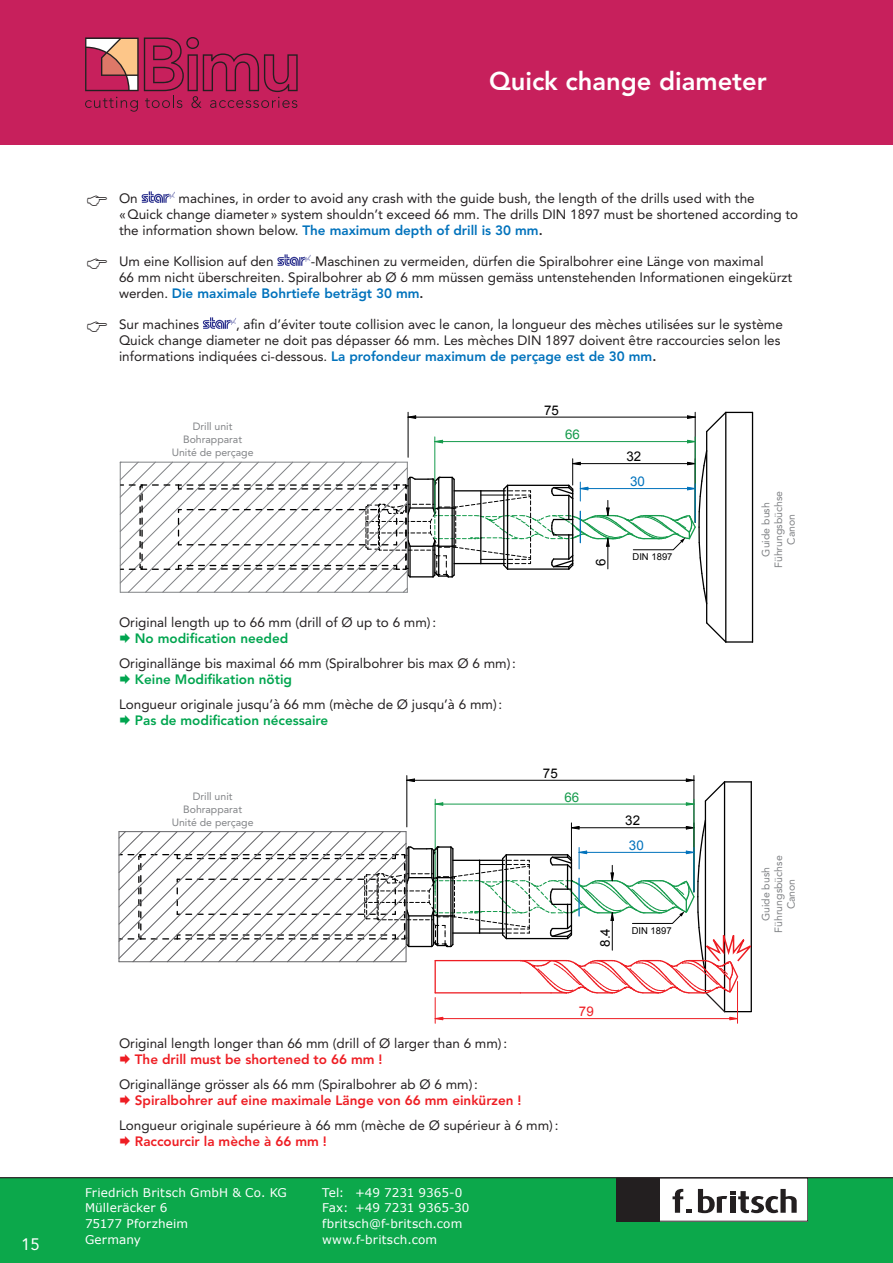
<style>
.page{position:relative;width:893px;height:1263px;background:#fff}
.page>*{position:absolute;margin:0;border:0;box-sizing:border-box;transform-origin:0 0}
.t1{font:800 25.5px "Avenir LT Pro";color:#fff}
.t2{font:16.5px "Avenir LT Pro";color:#fff}
.t3{font:13.5px/16.2px "Avenir LT Pro";color:#231f20}
.t4{font:800 13.5px "Avenir LT Pro";color:#ee1d23}
.t5{font:800 13.5px "Avenir LT Pro";color:#00a54f}
.t6{font:13.35px "Arial";color:#000}
.t7{font:13.35px "Arial";color:#0072bc}
.t8{font:13.35px "Arial";color:#159b4c}
.t9{font:13.35px "Arial";color:#ee1d23}
.t10{font:12px "Verdana";letter-spacing:.01em;color:#fff}
.t11{font:10.5px/12.6px "Avenir LT Pro";color:#808285;text-align:center}
.t12{font:9.45px "Arial";color:#000}
.s1{font-weight:800;color:#0072bc}
.s2{font-weight:800}
</style>
<div class="page">
<div style="left:0;top:0;width:893px;height:145px;background:#c7205c"></div>
<svg style="left:85px;top:37px;width:213px;height:75px"></svg>
<div style="left:0;top:1178px;width:893px;height:85px;background:#0ca84b"></div>
<hr style="left:0;top:1177px;width:893px;height:1px;background:#231f20">
<div style="left:617px;top:1178px;width:191px;height:43px;background:#fff"></div>
<div style="left:617px;top:1178px;width:43px;height:43px;background:#231f20"></div>
<svg style="left:698px;top:1189px;width:99px;height:24px"></svg>
<svg style="left:672px;top:1189px;width:19px;height:24px"></svg>
<div style="left:617px;top:1178px;width:191px;height:43px;border:1px solid #231f20"></div>
<hr style="left:752px;top:412px;width:1px;height:230px;background:#000">
<hr style="left:725px;top:412px;width:1px;height:230px;background:#000">
<hr style="left:706px;top:431px;width:1px;height:192px;background:#000">
<hr style="left:726px;top:641px;width:26px;height:2px;background:#000">
<svg style="left:706px;top:411px;width:46px;height:22px"></svg>
<svg style="left:706px;top:621px;width:22px;height:22px"></svg>
<hr style="left:408px;top:412px;width:1px;height:45px;background:#000">
<hr style="left:695px;top:412px;width:1px;height:110px;background:#000">
<svg style="left:408px;top:415px;width:8px;height:4px"></svg>
<svg style="left:687px;top:415px;width:8px;height:4px"></svg>
<hr style="left:408px;top:417px;width:287px;height:1px;background:#000">
<hr style="left:435px;top:437px;width:1px;height:77px;background:#159b4c">
<svg style="left:434px;top:440px;width:9px;height:3px"></svg>
<svg style="left:687px;top:440px;width:8px;height:3px"></svg>
<hr style="left:435px;top:441px;width:260px;height:1px;background:#159b4c">
<hr style="left:695px;top:437px;width:1px;height:85px;background:#159b4c">
<svg style="left:119px;top:449px;width:589px;height:156px"></svg>
<hr style="left:435px;top:799px;width:1px;height:93px;background:#159b4c">
<hr style="left:751px;top:782px;width:1px;height:229px;background:#000">
<hr style="left:724px;top:782px;width:1px;height:230px;background:#000">
<hr style="left:705px;top:801px;width:1px;height:191px;background:#000">
<svg style="left:704px;top:781px;width:47px;height:22px"></svg>
<hr style="left:407px;top:775px;width:1px;height:52px;background:#000">
<hr style="left:694px;top:775px;width:1px;height:117px;background:#000">
<svg style="left:406px;top:779px;width:9px;height:3px"></svg>
<svg style="left:686px;top:779px;width:8px;height:3px"></svg>
<hr style="left:407px;top:780px;width:287px;height:1px;background:#000">
<hr style="left:694px;top:799px;width:1px;height:93px;background:#159b4c">
<svg style="left:435px;top:802px;width:9px;height:2px"></svg>
<svg style="left:686px;top:802px;width:8px;height:2px"></svg>
<hr style="left:435px;top:804px;width:259px;height:1px;background:#159b4c">
<svg style="left:142px;top:191px;width:33px;height:12px"></svg>
<svg style="left:277px;top:254px;width:34px;height:12px"></svg>
<svg style="left:203px;top:317px;width:33px;height:12px"></svg>
<svg style="left:118px;top:819px;width:634px;height:204px"></svg>
<p class="t2" style="left:21px;top:1234px;width:20px">15</p>
<h1 class="t1" style="left:489px;top:66px;width:279px">Quick change diameter</h1>
<p class="t3" style="left:119px;top:190px;width:681px;text-indent:60px">machines, in order to avoid any crash with the guide bush, the length of the drills used with the «Quick change diameter » system shouldn’t exceed 66 mm. The drills DIN 1897 must be shortened according to the information shown below. <span class="s1">The maximum depth of drill is 30 mm</span><span class="s2">.</span></p>
<p class="t3" style="left:119px;top:253px;width:156px">Um eine Kollision auf den</p>
<p class="t3" style="left:119px;top:190px;width:20px">On</p>
<p class="t3" style="left:119px;top:253px;width:675px;text-indent:192px">-Maschinen zu vermeiden, dürfen die Spiralbohrer eine Länge von maximal<br>66 mm nicht überschreiten. Spiralbohrer ab Ø 6 mm müssen gemäss untenstehenden Informationen eingekürzt werden. <span class="s1">Die maximale Bohrtiefe beträgt 30 mm</span><span class="s2">.</span></p>
<p class="t3" style="left:119px;top:316px;width:82px">Sur machines</p>
<p class="t3" style="left:119px;top:316px;width:665px;text-indent:117px">, afin d’éviter toute collision avec le canon, la longueur des mèches utilisées sur le système<br>Quick change diameter ne doit pas dépasser 66 mm. Les mèches DIN 1897 doivent être raccourcies selon les informations indiquées ci-dessous. <span class="s1">La profondeur maximum de perçage est de 30 mm</span><span class="s2">.</span></p>
<p class="t11" style="left:172px;top:420px;width:83px">Drill unit<br>Bohrapparat<br>Unité de perçage</p>
<p class="t3" style="left:119px;top:614px;width:319px">Original length up to 66 mm (drill of Ø up to 6 mm):</p>
<p class="t5" style="left:135px;top:630px;width:155px">No modification needed</p>
<p class="t3" style="left:119px;top:655px;width:398px">Originallänge bis maximal 66 mm (Spiralbohrer bis max Ø 6 mm):</p>
<p class="t5" style="left:135px;top:671px;width:159px">Keine Modifikation nötig</p>
<p class="t3" style="left:119px;top:696px;width:385px">Longueur originale jusqu’à 66 mm (mèche de Ø jusqu’à 6 mm):</p>
<p class="t5" style="left:135px;top:712px;width:195px">Pas de modification nécessaire</p>
<p class="t11" style="left:172px;top:790px;width:83px">Drill unit<br>Bohrapparat<br>Unité de perçage</p>
<p class="t6" style="left:544px;top:401px;width:16px">75</p>
<p class="t8" style="left:565px;top:426px;width:16px">66</p>
<p class="t6" style="left:626px;top:448px;width:16px">32</p>
<p class="t7" style="left:630px;top:473px;width:16px">30</p>
<p class="t6" style="left:592px;top:566px;width:9px;rotate:-90deg">6</p>
<p class="t12" style="left:632px;top:551px;width:42px">DIN 1897</p>
<p class="t6" style="left:543px;top:764px;width:16px">75</p>
<p class="t8" style="left:564px;top:788px;width:16px">66</p>
<p class="t6" style="left:625px;top:812px;width:16px">32</p>
<p class="t7" style="left:629px;top:836px;width:16px">30</p>
<p class="t6" style="left:596px;top:947px;width:20px;rotate:-90deg">8.4</p>
<p class="t12" style="left:632px;top:925px;width:42px">DIN 1897</p>
<p class="t3" style="left:119px;top:1035px;width:390px">Original length longer than 66 mm (drill of Ø larger than 6 mm):</p>
<p class="t4" style="left:135px;top:1051px;width:249px">The drill must be shortened to 66 mm !</p>
<p class="t3" style="left:119px;top:1076px;width:360px">Originallänge grösser als 66 mm (Spiralbohrer ab Ø 6 mm):</p>
<p class="t4" style="left:135px;top:1092px;width:388px">Spiralbohrer auf eine maximale Länge von 66 mm einkürzen !</p>
<p class="t3" style="left:119px;top:1117px;width:441px">Longueur originale supérieure à 66 mm (mèche de Ø supérieur à 6 mm):</p>
<p class="t4" style="left:135px;top:1133px;width:193px">Raccourcir la mèche à 66 mm !</p>
<p class="t10" style="left:85px;top:1184px;width:203px">Friedrich Britsch GmbH &amp; Co. KG</p>
<p class="t10" style="left:322px;top:1184px;width:142px">Tel: +49 7231 9365-0</p>
<p class="t10" style="left:85px;top:1200px;width:84px">Mülleräcker 6</p>
<p class="t10" style="left:322px;top:1200px;width:149px">Fax: +49 7231 9365-30</p>
<p class="t10" style="left:85px;top:1215px;width:105px">75177 Pforzheim</p>
<p class="t10" style="left:322px;top:1215px;width:142px">fbritsch@f-britsch.com</p>
<p class="t10" style="left:85px;top:1231px;width:57px">Germany</p>
<p class="t10" style="left:322px;top:1231px;width:117px">www.f-britsch.com</p>
<p class="t9" style="left:579px;top:1003px;width:16px">79</p>
<p class="t11" style="left:759px;top:568px;width:79px;rotate:-90deg">Guide bush<br>Führungsbüchse<br>Canon</p>
<p class="t11" style="left:759px;top:933px;width:79px;rotate:-90deg">Guide bush<br>Führungsbüchse<br>Canon</p>
</div>
